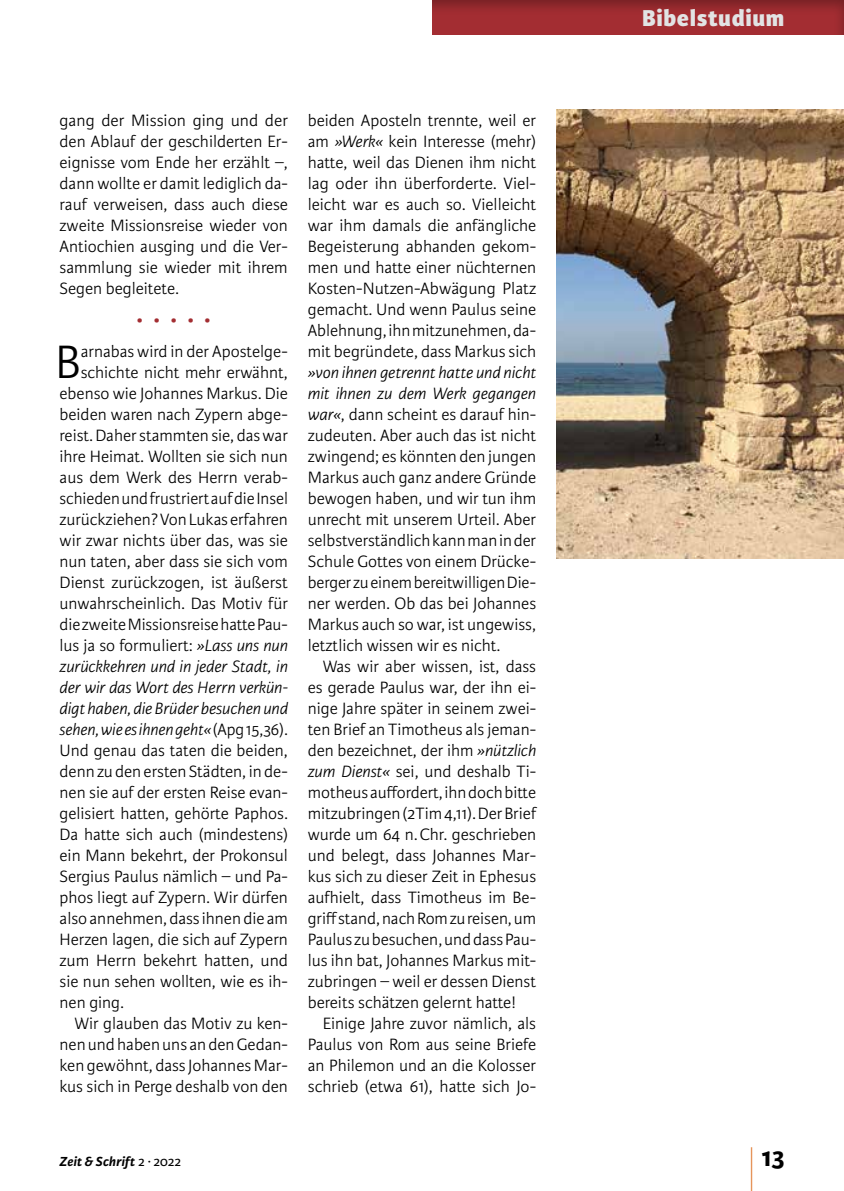
<style>
.page{position:relative;width:844px;height:1191px;background:#fff}
.page>*{position:absolute;margin:0;border:0;box-sizing:border-box;transform-origin:0 0}
.t1{font:300 59.5px "Karmina Sans Basic";color:#df7427;scale:.29 1}
.t2{font:300 49.88px "Karmina Sans Basic";color:#000}
.t3{font:700 28px "Karmina Sans Basic";color:#000}
.t4{font:800 24.5px "Karmina Sans Basic";letter-spacing:.025em;color:#e2e3e4}
.t5{font:300 17.5px/21px "Karmina Sans Basic";color:#000;text-align:justify}
.t6{font:italic 300 17.5px "Karmina Sans Basic";color:#000}
.t7{font:300 17.5px "Karmina Sans Basic";color:#a32d32}
.t8{font:italic 700 14px "Karmina Sans Basic";letter-spacing:.015em;color:#000}
.s1{font-style:italic}
.s2{font-style:normal}
.s3{font-weight:400;font-style:normal}
</style>
<div class="page">
<div style="left:430px;top:0;width:413px;height:35px;background:#000;opacity:.3"></div>
<img style="left:556px;top:109px;width:287px;height:449px">
<p class="t5" style="left:60px;top:110px;width:230px">gang der Mission ging und der den Ablauf der geschilderten Er&shy;eignisse vom Ende her erzählt –, dann wollte er damit lediglich da&shy;rauf verweisen, dass auch diese zweite Missionsreise wieder von Antiochien ausging und die Ver&shy;sammlung sie wieder mit ihrem Segen begleitete.</p>
<p class="t7" style="left:137px;top:311px;width:75px">• • • • •</p>
<h2 class="t2" style="left:55px;top:335px;width:27px">B</h2>
<p class="t5" style="left:81px;top:341px;width:209px">arnabas wird in der Apostelge-</p>
<p class="t5" style="left:81px;top:362px;width:209px">schichte nicht mehr erwähnt,</p>
<p class="t5" style="left:60px;top:383px;width:230px">ebenso wie Johannes Markus. Die</p>
<p class="t5" style="left:60px;top:404px;width:230px">beiden waren nach Zypern abge-</p>
<p class="t5" style="left:60px;top:425px;width:230px">reist. Daher stammten sie, das war</p>
<p class="t5" style="left:60px;top:446px;width:230px">ihre Heimat. Wollten sie sich nun</p>
<p class="t5" style="left:60px;top:467px;width:230px">aus dem Werk des Herrn verab-</p>
<p class="t5" style="left:60px;top:488px;width:230px">schieden und frustriert auf die Insel</p>
<p class="t5" style="left:60px;top:509px;width:230px">zurückziehen? Von Lukas erfahren</p>
<p class="t5" style="left:60px;top:530px;width:230px">wir zwar nichts über das, was sie</p>
<p class="t5" style="left:60px;top:551px;width:230px">nun taten, aber dass sie sich vom</p>
<p class="t5" style="left:60px;top:572px;width:230px">Dienst zurückzogen, ist äußerst</p>
<p class="t5" style="left:60px;top:593px;width:230px">unwahrscheinlich. Das Motiv für</p>
<p class="t5" style="left:60px;top:614px;width:230px">die zweite Missionsreise hatte Pau-</p>
<p class="t5" style="left:60px;top:635px;width:230px">lus ja so formuliert: <span class="s1">»Lass uns nun</span></p>
<p class="t6" style="left:60px;top:657px;width:230px">zurückkehren und in jeder Stadt, in</p>
<p class="t6" style="left:60px;top:678px;width:230px">der wir das Wort des Herrn verkün-</p>
<p class="t6" style="left:60px;top:699px;width:230px">digt haben, die Brüder besuchen und</p>
<p class="t6" style="left:60px;top:720px;width:230px">sehen, wie es ihnen geht« <span class="s2">(Apg 15,36).</span></p>
<p class="t5" style="left:60px;top:740px;width:230px">Und genau das taten die beiden,</p>
<p class="t5" style="left:60px;top:761px;width:230px">denn zu den ersten Städten, in de-</p>
<p class="t5" style="left:60px;top:782px;width:230px">nen sie auf der ersten Reise evan-</p>
<p class="t5" style="left:60px;top:803px;width:230px">gelisiert hatten, gehörte Paphos.</p>
<p class="t5" style="left:60px;top:824px;width:230px">Da hatte sich auch (mindestens)</p>
<p class="t5" style="left:60px;top:845px;width:230px">ein Mann bekehrt, der Prokonsul</p>
<p class="t5" style="left:60px;top:866px;width:230px">Sergius Paulus nämlich – und Pa-</p>
<p class="t5" style="left:60px;top:887px;width:230px">phos liegt auf Zypern. Wir dürfen</p>
<p class="t5" style="left:60px;top:908px;width:230px">also annehmen, dass ihnen die am</p>
<p class="t5" style="left:60px;top:929px;width:230px">Herzen lagen, die sich auf Zypern</p>
<p class="t5" style="left:60px;top:950px;width:230px">zum Herrn bekehrt hatten, und</p>
<p class="t5" style="left:60px;top:971px;width:230px">sie nun sehen wollten, wie es ih-</p>
<p class="t5" style="left:60px;top:992px;width:66px">nen ging.</p>
<p class="t5" style="left:74px;top:1013px;width:215px">Wir glauben das Motiv zu ken-</p>
<p class="t5" style="left:60px;top:1034px;width:230px">nen und haben uns an den Gedan-</p>
<p class="t5" style="left:60px;top:1055px;width:230px">ken gewöhnt, dass Johannes Mar-</p>
<p class="t5" style="left:60px;top:1076px;width:230px">kus sich in Perge deshalb von den</p>
<p class="t5" style="left:308px;top:110px;width:230px">beiden Aposteln trennte, weil er am <span class="s1">»Werk«</span> kein Interesse (mehr) hatte, weil das Dienen ihm nicht lag oder ihn überforderte. Viel&shy;leicht war es auch so. Vielleicht war ihm damals die anfängliche Begeisterung abhanden gekom&shy;men und hatte einer nüchternen Kosten-Nutzen-Abwägung Platz gemacht. Und wenn Paulus seine Ablehnung, ihn mitzunehmen, da&shy;mit begründete, dass Markus sich</p>
<p class="t5" style="left:308px;top:362px;width:230px"><span class="s1">»von ihnen getrennt hatte und nicht mit ihnen zu dem Werk gegangen war«</span>, dann scheint es darauf hin&shy;zudeuten. Aber auch das ist nicht zwingend; es könnten den jungen Markus auch ganz andere Gründe bewogen haben, und wir tun ihm unrecht mit unserem Urteil. Aber selbstverständlich kann man in der Schule Gottes von einem Drücke&shy;berger zu einem bereitwilligen Die&shy;ner werden. Ob das bei Johannes Markus auch so war, ist ungewiss, letztlich wissen wir es nicht.</p>
<p class="t5" style="left:308px;top:656px;width:230px;text-indent:15px">Was wir aber wissen, ist, dass es gerade Paulus war, der ihn ei&shy;nige Jahre später in seinem zwei&shy;ten Brief an Timotheus als jeman&shy;den bezeichnet, der ihm <span class="s1">»nützlich zum Dienst«</span> sei, und deshalb Ti&shy;motheus auffordert, ihn doch bitte mitzubringen (2Tim 4,11). Der Brief wurde um 64 n.Chr. geschrieben und belegt, dass Johannes Mar&shy;kus sich zu dieser Zeit in Ephesus aufhielt, dass Timotheus im Be&shy;griff stand, nach Rom zu reisen, um Paulus zu besuchen, und dass Pau&shy;lus ihn bat, Johannes Markus mit&shy;zubringen – weil er dessen Dienst bereits schätzen gelernt hatte!</p>
<p class="t5" style="left:308px;top:1013px;width:230px;text-indent:15px">Einige Jahre zuvor nämlich, als Paulus von Rom aus seine Briefe an Philemon und an die Kolosser schrieb (etwa 61), hatte sich Jo-</p>
<h3 class="t4" style="left:642px;top:4px;width:144px">Bibelstudium</h3>
<h1 class="t1" style="left:749px;top:1140px;width:17px">|</h1>
<p class="t8" style="left:60px;top:1153px;width:123px">Zeit &amp; Schrift <span class="s3">2 ∙ 2022</span></p>
<h3 class="t3" style="left:761px;top:1141px;width:25px">13</h3>
</div>
